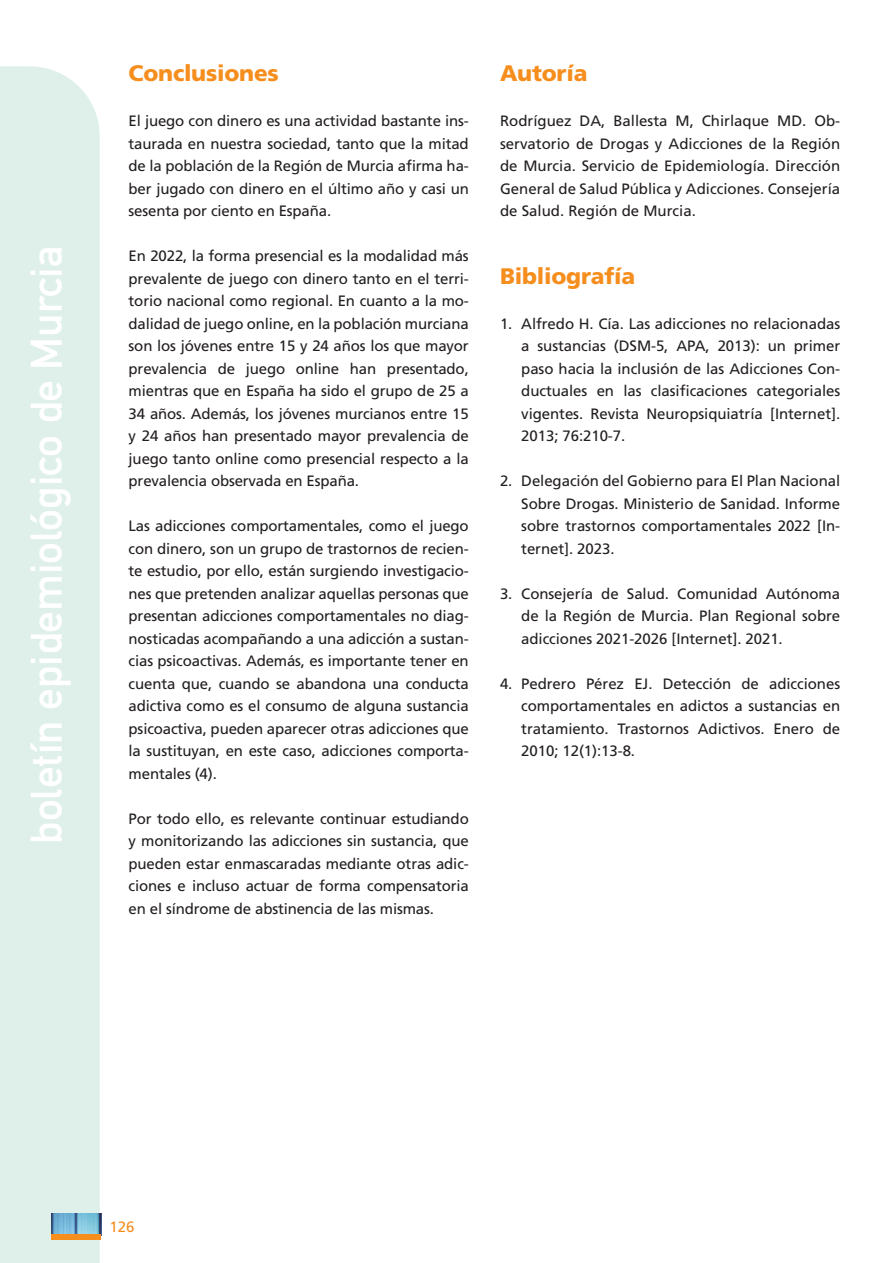
<style>
.page{position:relative;width:893px;height:1263px;background:#fff}
.page>*{position:absolute;margin:0;border:0;box-sizing:border-box;transform-origin:0 0}
.t1{font:43.5px "DIN Mittelschrift Std";color:#fff}
.t2{font:900 22.5px "Frutiger LT Std";letter-spacing:-.01em;color:#f68e1e}
.t3{font:15px/22.5px "Frutiger LT Std";letter-spacing:-.005em;color:#231f20;text-align:justify}
.t4{font:15px "Frutiger LT Std";color:#f68e1e}
</style>
<div class="page">
<div style="left:0;top:66px;width:100px;height:1197px;background:#dff0eb"></div>
<img style="left:51px;top:1213px;width:50px;height:21px">
<div style="left:51px;top:1234px;width:50px;height:5px;background:#f68e1e"></div>
<h1 class="t1" style="left:21px;top:844px;width:600px;rotate:-90deg">boletín epidemiológico de Murcia</h1>
<h2 class="t2" style="left:129px;top:60px;width:152px">Conclusiones</h2>
<p class="t3" style="left:129px;top:110px;width:342px">El juego con dinero es una actividad bastante ins&shy;taurada en nuestra sociedad, tanto que la mitad de la población de la Región de Murcia afirma ha&shy;ber jugado con dinero en el último año y casi un sesenta por ciento en España.</p>
<p class="t3" style="left:129px;top:245px;width:342px">En 2022, la forma presencial es la modalidad más prevalente de juego con dinero tanto en el terri&shy;torio nacional como regional. En cuanto a la mo&shy;dalidad de juego online, en la población murciana son los jóvenes entre 15 y 24 años los que mayor prevalencia de juego online han presentado, mientras que en España ha sido el grupo de 25 a 34 años. Además, los jóvenes murcianos entre 15 y 24 años han presentado mayor prevalencia de juego tanto online como presencial respecto a la prevalencia observada en España.</p>
<p class="t3" style="left:129px;top:515px;width:342px">Las adicciones comportamentales, como el juego con dinero, son un grupo de trastornos de recien&shy;te estudio, por ello, están surgiendo investigacio&shy;nes que pretenden analizar aquellas personas que presentan adicciones comportamentales no diag&shy;nosticadas acompañando a una adicción a sustan&shy;cias psicoactivas. Además, es importante tener en cuenta que, cuando se abandona una conducta adictiva como es el consumo de alguna sustancia psicoactiva, pueden aparecer otras adicciones que la sustituyan, en este caso, adicciones comporta&shy;mentales (4).</p>
<p class="t3" style="left:129px;top:807px;width:342px">Por todo ello, es relevante continuar estudiando y monitorizando las adicciones sin sustancia, que pueden estar enmascaradas mediante otras adic&shy;ciones e incluso actuar de forma compensatoria en el síndrome de abstinencia de las mismas.</p>
<h2 class="t2" style="left:500px;top:60px;width:89px">Autoría</h2>
<p class="t3" style="left:500px;top:110px;width:342px">Rodríguez DA, Ballesta M, Chirlaque MD. Ob&shy;servatorio de Drogas y Adicciones de la Región de Murcia. Servicio de Epidemiología. Dirección General de Salud Pública y Adicciones. Consejería de Salud. Región de Murcia.</p>
<h2 class="t2" style="left:500px;top:262px;width:137px">Bibliografía</h2>
<p class="t3" style="left:521px;top:312px;width:320px;text-indent:-21px">1. Alfredo H. Cía. Las adicciones no relacionadas a sustancias (DSM-5, APA, 2013): un primer paso hacia la inclusión de las Adicciones Con&shy;ductuales en las clasificaciones categoriales vigentes. Revista Neuropsiquiatría [Internet].<br>2013; 76:210-7.</p>
<p class="t3" style="left:521px;top:470px;width:320px;text-indent:-21px">2. Delegación del Gobierno para El Plan Nacional Sobre Drogas. Ministerio de Sanidad. Informe sobre trastornos comportamentales 2022 [In&shy;ternet]. 2023.</p>
<p class="t3" style="left:521px;top:582px;width:320px;text-indent:-21px">3. Consejería de Salud. Comunidad Autónoma de la Región de Murcia. Plan Regional sobre adicciones 2021-2026 [Internet]. 2021.</p>
<p class="t3" style="left:521px;top:672px;width:320px;text-indent:-21px">4. Pedrero Pérez EJ. Detección de adicciones comportamentales en adictos a sustancias en tratamiento. Trastornos Adictivos. Enero de 2010; 12(1):13-8.</p>
<p class="t4" style="left:109px;top:1218px;width:27px">126</p>
</div>
